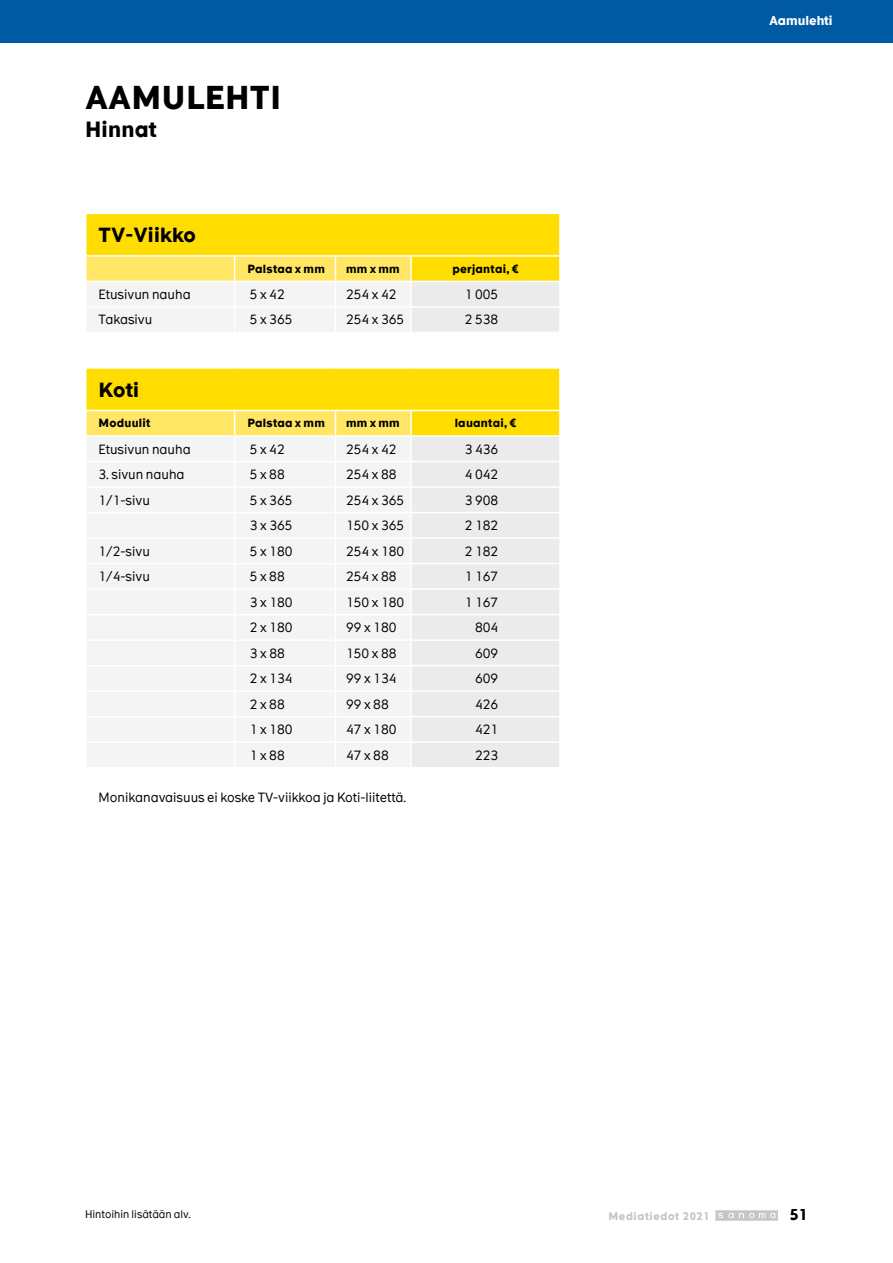
<style>
.page{position:relative;width:893px;height:1263px;background:#fff}
.page>*{position:absolute;margin:0;border:0;box-sizing:border-box;transform-origin:0 0}
.t1{font:700 31.5px "The Message";letter-spacing:.005em;color:#000}
.t2{font:700 21px "The Message";letter-spacing:.01em;color:#000}
.t3{font:700 19.5px "The Message";letter-spacing:.01em;color:#000}
.t4{font:700 15px "The Message";color:#000}
.t5{font:12.75px "The Message";color:#000}
.t6{font:700 12.3px "The Message";color:#fff}
.t7{font:700 11.25px "The Message";letter-spacing:.02em;color:#000}
.t8{font:10.5px "The Message";color:#000}
.t9{font:700 10.5px "The Message";letter-spacing:.06em;color:#c6c6c6}
</style>
<div class="page">
<svg style="left:715px;top:1210px;width:63px;height:11px"></svg>
<svg style="left:86px;top:213px;width:474px;height:119px"></svg>
<hr style="left:411px;top:306px;width:150px;height:2px;background:#fff">
<hr style="left:410px;top:308px;width:2px;height:24px;background:#fff">
<hr style="left:559px;top:308px;width:2px;height:24px;background:#fff">
<svg style="left:86px;top:368px;width:474px;height:399px"></svg>
<hr style="left:411px;top:741px;width:150px;height:2px;background:#fff">
<hr style="left:410px;top:743px;width:2px;height:24px;background:#fff">
<hr style="left:559px;top:743px;width:2px;height:24px;background:#fff">
<div style="left:0;top:0;width:893px;height:43px;background:#0059a3"></div>
<h1 class="t1" style="left:85px;top:77px;width:198px">AAMULEHTI</h1>
<h2 class="t2" style="left:85px;top:116px;width:73px">Hinnat</h2>
<h3 class="t3" style="left:99px;top:222px;width:99px">TV-Viikko</h3>
<p class="t7" style="left:247px;top:261px;width:79px">Palstaa x mm</p>
<p class="t7" style="left:346px;top:261px;width:55px">mm x mm</p>
<p class="t7" style="left:452px;top:261px;width:68px">perjantai, €</p>
<p class="t5" style="left:99px;top:286px;width:94px">Etusivun nauha</p>
<p class="t5" style="left:250px;top:286px;width:36px">5 x 42</p>
<p class="t5" style="left:346px;top:286px;width:52px">254 x 42</p>
<p class="t5" style="left:465px;top:286px;width:35px">1 005</p>
<p class="t5" style="left:99px;top:312px;width:55px">Takasivu</p>
<p class="t5" style="left:250px;top:312px;width:44px">5 x 365</p>
<p class="t5" style="left:346px;top:312px;width:60px">254 x 365</p>
<p class="t5" style="left:465px;top:312px;width:35px">2 538</p>
<h3 class="t3" style="left:99px;top:377px;width:42px">Koti</h3>
<p class="t7" style="left:99px;top:416px;width:53px">Moduulit</p>
<p class="t7" style="left:247px;top:416px;width:79px">Palstaa x mm</p>
<p class="t7" style="left:346px;top:416px;width:55px">mm x mm</p>
<p class="t7" style="left:455px;top:416px;width:63px">lauantai, €</p>
<p class="t5" style="left:99px;top:441px;width:94px">Etusivun nauha</p>
<p class="t5" style="left:250px;top:441px;width:36px">5 x 42</p>
<p class="t5" style="left:346px;top:441px;width:52px">254 x 42</p>
<p class="t5" style="left:465px;top:441px;width:35px">3 436</p>
<p class="t5" style="left:99px;top:466px;width:88px">3. sivun nauha</p>
<p class="t5" style="left:250px;top:466px;width:36px">5 x 88</p>
<p class="t5" style="left:346px;top:466px;width:52px">254 x 88</p>
<p class="t5" style="left:465px;top:466px;width:35px">4 042</p>
<p class="t5" style="left:99px;top:492px;width:53px">1/1-sivu</p>
<p class="t5" style="left:250px;top:492px;width:44px">5 x 365</p>
<p class="t5" style="left:346px;top:492px;width:60px">254 x 365</p>
<p class="t5" style="left:465px;top:492px;width:35px">3 908</p>
<p class="t5" style="left:250px;top:517px;width:44px">3 x 365</p>
<p class="t5" style="left:346px;top:517px;width:60px">150 x 365</p>
<p class="t5" style="left:465px;top:517px;width:35px">2 182</p>
<p class="t5" style="left:99px;top:543px;width:53px">1/2-sivu</p>
<p class="t5" style="left:250px;top:543px;width:44px">5 x 180</p>
<p class="t5" style="left:346px;top:543px;width:60px">254 x 180</p>
<p class="t5" style="left:465px;top:543px;width:35px">2 182</p>
<p class="t5" style="left:99px;top:568px;width:53px">1/4-sivu</p>
<p class="t5" style="left:250px;top:568px;width:36px">5 x 88</p>
<p class="t5" style="left:346px;top:568px;width:52px">254 x 88</p>
<p class="t5" style="left:465px;top:568px;width:35px">1 167</p>
<p class="t5" style="left:250px;top:594px;width:44px">3 x 180</p>
<p class="t5" style="left:346px;top:594px;width:60px">150 x 180</p>
<p class="t5" style="left:465px;top:594px;width:35px">1 167</p>
<p class="t5" style="left:250px;top:619px;width:44px">2 x 180</p>
<p class="t5" style="left:346px;top:619px;width:52px">99 x 180</p>
<p class="t5" style="left:475px;top:619px;width:25px">804</p>
<p class="t5" style="left:250px;top:645px;width:36px">3 x 88</p>
<p class="t5" style="left:346px;top:645px;width:52px">150 x 88</p>
<p class="t5" style="left:475px;top:645px;width:25px">609</p>
<p class="t5" style="left:250px;top:670px;width:44px">2 x 134</p>
<p class="t5" style="left:346px;top:670px;width:52px">99 x 134</p>
<p class="t5" style="left:475px;top:670px;width:25px">609</p>
<p class="t5" style="left:250px;top:696px;width:36px">2 x 88</p>
<p class="t5" style="left:346px;top:696px;width:44px">99 x 88</p>
<p class="t5" style="left:475px;top:696px;width:25px">426</p>
<p class="t5" style="left:250px;top:721px;width:44px">1 x 180</p>
<p class="t5" style="left:346px;top:721px;width:52px">47 x 180</p>
<p class="t5" style="left:475px;top:721px;width:25px">421</p>
<p class="t5" style="left:250px;top:747px;width:36px">1 x 88</p>
<p class="t5" style="left:346px;top:747px;width:44px">47 x 88</p>
<p class="t5" style="left:475px;top:747px;width:25px">223</p>
<p class="t5" style="left:99px;top:790px;width:309px">Monikanavaisuus ei koske TV-viikkoa ja Koti-liitettä.</p>
<p class="t6" style="left:769px;top:13px;width:65px">Aamulehti</p>
<p class="t8" style="left:85px;top:1208px;width:107px">Hintoihin lisätään alv.</p>
<p class="t9" style="left:608px;top:1209px;width:103px">Mediatiedot 2021</p>
<p class="t4" style="left:790px;top:1205px;width:20px">51</p>
</div>
